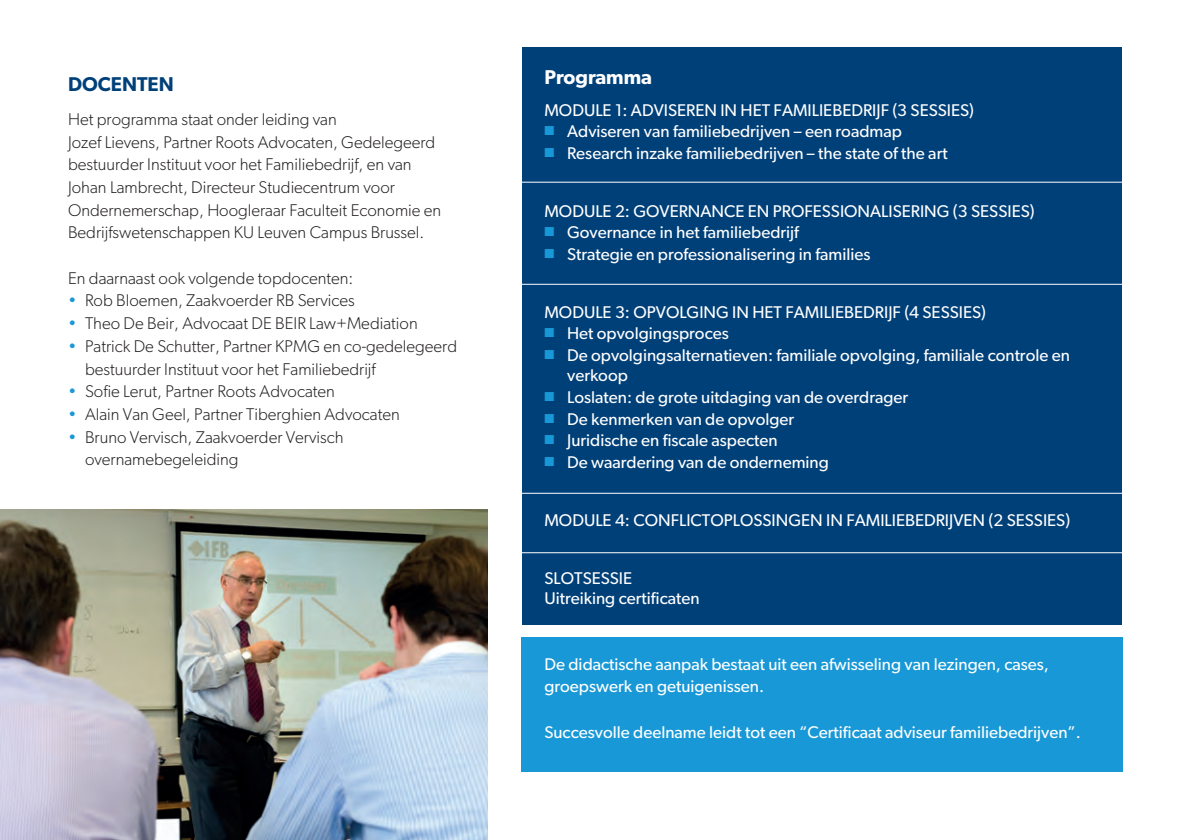
<style>
.page{position:relative;width:1191px;height:840px;background:#fff}
.page>*{position:absolute;margin:0;border:0;box-sizing:border-box;transform-origin:0 0}
.t1{font:600 20px "Gibson";color:#fff}
.t2{font:600 20px "Gibson";color:#004079}
.t3{font:17px/22.6px "Gibson";color:#fff}
.t4{font:300 17px/22.6px "Gibson";color:#231f20}
.s1{color:#1898d6}
</style>
<div class="page">
<div style="left:522px;top:637px;width:601px;height:134px;background:#1898d6"></div>
<img style="left:0;top:509px;width:488px;height:330px">
<div style="left:523px;top:47px;width:599px;height:577px;background:#004079"></div>
<hr style="left:516px;top:181px;width:613px;height:1px;background:#fff">
<hr style="left:516px;top:283px;width:613px;height:1px;background:#fff">
<hr style="left:516px;top:492px;width:613px;height:1px;background:#fff">
<hr style="left:509px;top:552px;width:614px;height:1px;background:#fff">
<p class="t2" style="left:68px;top:72px;width:107px">DOCENTEN</p>
<p class="t4" style="left:68px;top:107px;width:270px">Het programma staat onder leiding van</p>
<p class="t4" style="left:68px;top:130px;width:375px">Jozef Lievens, Partner Roots Advocaten, Gedelegeerd bestuurder Instituut voor het Familiebedrijf, en van Johan Lambrecht, Directeur Studiecentrum voor Ondernemerschap, Hoogleraar Faculteit Economie en Bedrijfswetenschappen KU Leuven Campus Brussel.</p>
<p class="t4" style="left:68px;top:266px;width:287px">En daarnaast ook volgende topdocenten:</p>
<p class="t4" style="left:68px;top:289px;width:288px"><span class="s1">•</span> Rob Bloemen, Zaakvoerder RB Services</p>
<p class="t4" style="left:68px;top:311px;width:351px"><span class="s1">•</span> Theo De Beir, Advocaat DE BEIR Law+Mediation</p>
<p class="t4" style="left:85px;top:334px;width:373px;text-indent:-17px"><span class="s1">•</span> Patrick De Schutter, Partner KPMG en co-gedelegeerd bestuurder Instituut voor het Familiebedrijf</p>
<p class="t4" style="left:68px;top:379px;width:268px"><span class="s1">•</span> Sofie Lerut, Partner Roots Advocaten</p>
<p class="t4" style="left:68px;top:402px;width:333px"><span class="s1">•</span> Alain Van Geel, Partner Tiberghien Advocaten</p>
<p class="t4" style="left:85px;top:425px;width:260px;text-indent:-17px"><span class="s1">•</span> Bruno Vervisch, Zaakvoerder Vervisch overnamebegeleiding</p>
<p class="t1" style="left:544px;top:65px;width:109px">Programma</p>
<p class="t3" style="left:544px;top:98px;width:431px">MODULE 1: ADVISEREN IN HET FAMILIEBEDRIJF (3 SESSIES)</p>
<p class="t3" style="left:544px;top:120px;width:359px"><span class="s1">■</span> Adviseren van familiebedrijven – een roadmap</p>
<p class="t3" style="left:544px;top:141px;width:405px"><span class="s1">■</span> Research inzake familiebedrijven – the state of the art</p>
<p class="t3" style="left:544px;top:199px;width:491px">MODULE 2: GOVERNANCE EN PROFESSIONALISERING (3 SESSIES)</p>
<p class="t3" style="left:544px;top:221px;width:256px"><span class="s1">■</span> Governance in het familiebedrijf</p>
<p class="t3" style="left:544px;top:242px;width:327px"><span class="s1">■</span> Strategie en professionalisering in families</p>
<p class="t3" style="left:544px;top:300px;width:443px">MODULE 3: OPVOLGING IN HET FAMILIEBEDRIJF (4 SESSIES)</p>
<p class="t3" style="left:544px;top:322px;width:186px"><span class="s1">■</span> Het opvolgingsproces</p>
<p class="t3" style="left:567px;top:344px;width:504px;line-height:20.4px;text-indent:-23px"><span class="s1">■</span> De opvolgingsalternatieven: familiale opvolging, familiale controle en verkoop</p>
<p class="t3" style="left:544px;top:385px;width:365px"><span class="s1">■</span> Loslaten: de grote uitdaging van de overdrager</p>
<p class="t3" style="left:544px;top:407px;width:251px"><span class="s1">■</span> De kenmerken van de opvolger</p>
<p class="t3" style="left:544px;top:428px;width:235px"><span class="s1">■</span> Juridische en fiscale aspecten</p>
<p class="t3" style="left:544px;top:450px;width:286px"><span class="s1">■</span> De waardering van de onderneming</p>
<p class="t3" style="left:544px;top:508px;width:527px">MODULE 4: CONFLICTOPLOSSINGEN IN FAMILIEBEDRIJVEN (2 SESSIES)</p>
<p class="t3" style="left:544px;top:566px;width:89px">SLOTSESSIE</p>
<p class="t3" style="left:544px;top:586px;width:157px">Uitreiking certificaten</p>
<p class="t3" style="left:544px;top:652px;width:506px">De didactische aanpak bestaat uit een afwisseling van lezingen, cases, groepswerk en getuigenissen.</p>
<p class="t3" style="left:544px;top:720px;width:538px">Succesvolle deelname leidt tot een “Certificaat adviseur familiebedrijven”.</p>
</div>
